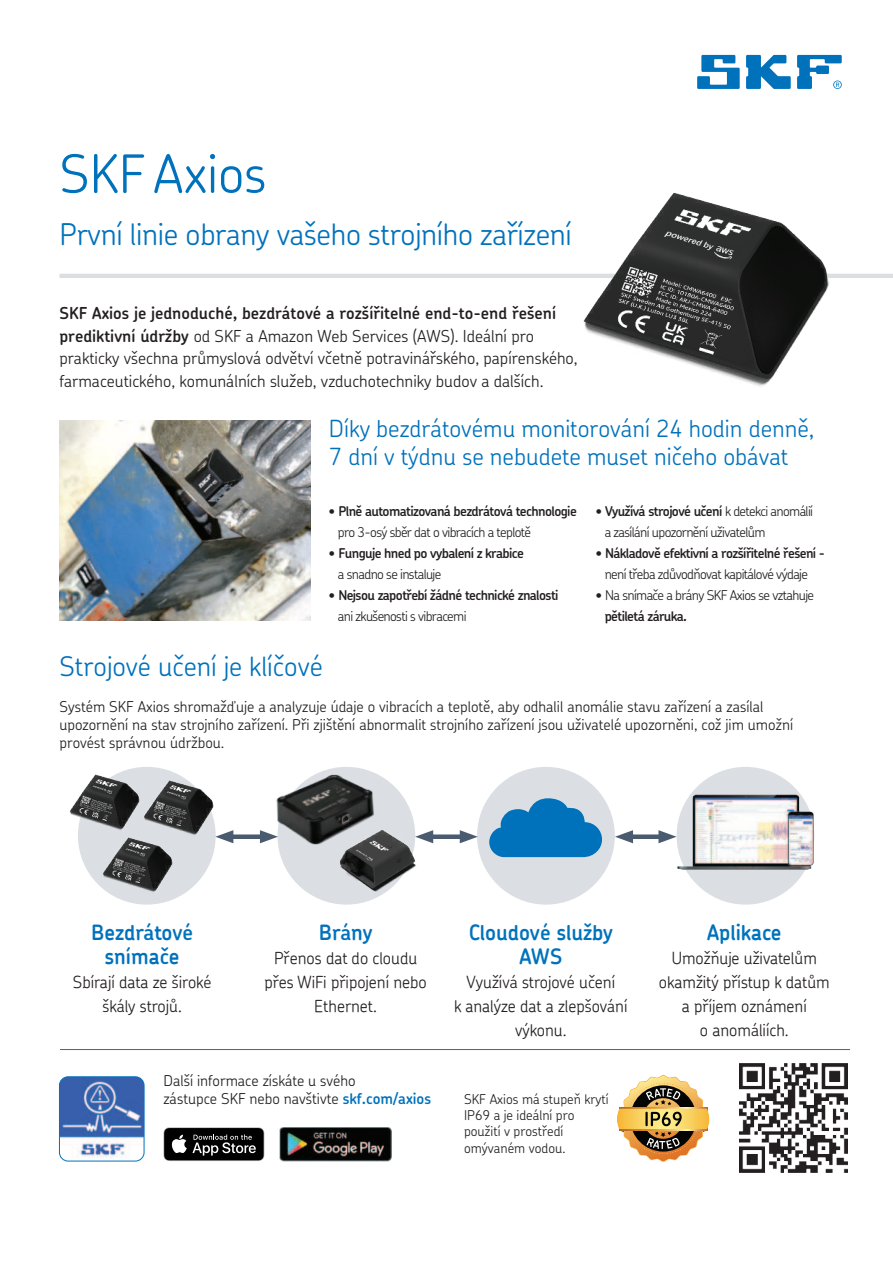
<style>
.page{position:relative;width:893px;height:1263px;background:#fff}
.page>*{position:absolute;margin:0;border:0;box-sizing:border-box;transform-origin:0 0}
.t1{font:300 52.5px "SKF Chevin OT";color:#0072bc}
.t2{font:300 30px "SKF Chevin OT";letter-spacing:-.01em;color:#0072bc}
.t3{font:300 27px "SKF Chevin OT";color:#0072bc}
.t4{font:300 23.7px/28.3px "SKF Chevin OT";color:#0072bc}
.t5{font:600 21px/24px "SKF Chevin";color:#0072bc;text-align:center}
.t6{font:300 16.5px/22.5px "SKF Chevin OT";color:#231f20}
.t7{font:300 16.5px/24px "SKF Chevin";color:#231f20;text-align:center}
.t8{font:300 15px/18px "SKF Chevin OT";color:#231f20}
.t9{font:300 13.5px/21px "SKF Chevin OT";letter-spacing:-.045em;color:#231f20}
.t10{font:600 13.5px "SKF Chevin OT";letter-spacing:-.045em;color:#231f20}
.t11{font:300 13.5px/16.2px "SKF Chevin OT";color:#231f20}
.s1{font-weight:600}
.s2{font-weight:600;color:#0072bc}
</style>
<div class="page">
<hr style="left:59px;top:274px;width:834px;height:4px;background:#dbdfe3">
<img style="left:59px;top:1077px;width:85px;height:84px">
<div style="left:59px;top:1076px;width:85px;height:85px;border:1px solid #0072bc;border-radius:9px"></div>
<hr style="left:60px;top:1049px;width:790px;height:1px;background:#5c5f64">
<svg style="left:163px;top:1127px;width:101px;height:34px;background:#343434"></svg>
<img style="left:279px;top:1127px;width:113px;height:34px">
<img style="left:577px;top:193px;width:266px;height:193px">
<div style="left:78px;top:767px;width:138px;height:138px;background:#dbdfe3;border-radius:50%"></div>
<div style="left:277px;top:767px;width:138px;height:138px;background:#dbdfe3;border-radius:50%"></div>
<div style="left:477px;top:767px;width:138px;height:138px;background:#dbdfe3;border-radius:50%"></div>
<div style="left:677px;top:767px;width:137px;height:138px;background:#dbdfe3;border-radius:50%"></div>
<img style="left:276px;top:767px;width:102px;height:93px">
<img style="left:340px;top:830px;width:76px;height:67px">
<img style="left:70px;top:773px;width:70px;height:57px">
<img style="left:676px;top:788px;width:139px;height:92px">
<div style="left:626px;top:834px;width:39px;height:5px;background:#4a5b6f"></div>
<svg style="left:615px;top:830px;width:18px;height:13px"></svg>
<svg style="left:658px;top:830px;width:18px;height:13px"></svg>
<div style="left:426px;top:834px;width:41px;height:5px;background:#4a5b6f"></div>
<svg style="left:415px;top:830px;width:18px;height:13px"></svg>
<svg style="left:460px;top:830px;width:18px;height:13px"></svg>
<div style="left:227px;top:834px;width:40px;height:5px;background:#4a5b6f"></div>
<svg style="left:215px;top:830px;width:18px;height:13px"></svg>
<svg style="left:260px;top:830px;width:18px;height:13px"></svg>
<img style="left:144px;top:779px;width:73px;height:59px">
<img style="left:102px;top:836px;width:74px;height:59px">
<svg style="left:489px;top:798px;width:113px;height:59px"></svg>
<img style="left:739px;top:1063px;width:109px;height:110px">
<img style="left:59px;top:421px;width:252px;height:200px">
<svg style="left:617px;top:1075px;width:92px;height:87px"></svg>
<svg style="left:697px;top:55px;width:43px;height:34px"></svg>
<svg style="left:746px;top:55px;width:45px;height:34px"></svg>
<svg style="left:797px;top:55px;width:45px;height:34px"></svg>
<h1 class="t1" style="left:59px;top:140px;width:209px">SKF Axios</h1>
<h2 class="t2" style="left:59px;top:215px;width:514px">První linie obrany vašeho strojního zařízení</h2>
<p class="t6" style="left:59px;top:301px;width:520px"><span class="s1">SKF Axios je jednoduché, bezdrátové a rozšířitelné end-to-end řešení prediktivní údržby</span> od SKF a Amazon Web Services (AWS). Ideální pro prakticky všechna průmyslová odvětví včetně potravinářského, papírenského, farmaceutického, komunálních služeb, vzduchotechniky budov a dalších.</p>
<h3 class="t4" style="left:329px;top:413px;width:487px">Díky bezdrátovému monitorování 24 hodin denně,<br>7 dní v týdnu se nebudete muset ničeho obávat</h3>
<p class="t10" style="left:329px;top:505px;width:249px">• Plně automatizovaná bezdrátová technologie</p>
<p class="t9" style="left:338px;top:521px;width:195px">pro 3-osý sběr dat o vibracích a teplotě</p>
<p class="t10" style="left:329px;top:547px;width:197px">• Funguje hned po vybalení z krabice</p>
<p class="t9" style="left:338px;top:563px;width:105px">a snadno se instaluje</p>
<p class="t10" style="left:329px;top:589px;width:231px">• Nejsou zapotřebí žádné technické znalosti</p>
<p class="t9" style="left:338px;top:605px;width:130px">ani zkušenosti s vibracemi</p>
<p class="t9" style="left:605px;top:500px;width:210px;text-indent:-9px"><span class="s1">• Využívá strojové učení</span> k detekci anomálií a zasílání upozornění uživatelům</p>
<p class="t10" style="left:596px;top:547px;width:231px">• Nákladově efektivní a rozšířitelné řešení -</p>
<p class="t9" style="left:605px;top:563px;width:205px">není třeba zdůvodňovat kapitálové výdaje</p>
<p class="t9" style="left:605px;top:584px;width:211px;text-indent:-9px"><span class="s1">•</span> Na snímače a brány SKF Axios se vztahuje <span class="s1">pětiletá záruka.</span></p>
<h3 class="t3" style="left:59px;top:649px;width:265px">Strojové učení je klíčové</h3>
<p class="t8" style="left:59px;top:697px;width:735px">Systém SKF Axios shromažďuje a analyzuje údaje o vibracích a teplotě, aby odhalil anomálie stavu zařízení a zasílal upozornění na stav strojního zařízení. Při zjištění abnormalit strojního zařízení jsou uživatelé upozorněni, což jim umožní provést správnou údržbou.</p>
<h3 class="t5" style="left:91px;top:921px;width:103px">Bezdrátové snímače</h3>
<p class="t7" style="left:73px;top:970px;width:140px">Sbírají data ze široké škály strojů.</p>
<h3 class="t5" style="left:319px;top:921px;width:55px">Brány</h3>
<p class="t7" style="left:264px;top:945px;width:164px">Přenos dat do cloudu přes WiFi připojení nebo<br>Ethernet.</p>
<p class="t8" style="left:163px;top:1071px;width:269px">Další informace získáte u svého<br>zástupce SKF nebo navštivte <span class="s2">skf.com/axios</span></p>
<h3 class="t5" style="left:469px;top:919px;width:146px">Cloudové služby<br>AWS</h3>
<p class="t7" style="left:454px;top:969px;width:175px">Využívá strojové učení<br>k analýze dat a zlepšování výkonu.</p>
<p class="t11" style="left:464px;top:1090px;width:146px">SKF Axios má stupeň krytí<br>IP69 a je ideální pro použití v prostředí omývaném vodou.</p>
<h3 class="t5" style="left:707px;top:921px;width:76px">Aplikace</h3>
<p class="t7" style="left:659px;top:945px;width:172px">Umožňuje uživatelům okamžitý přístup k datům a příjem oznámení<br>o anomáliích.</p>
</div>
